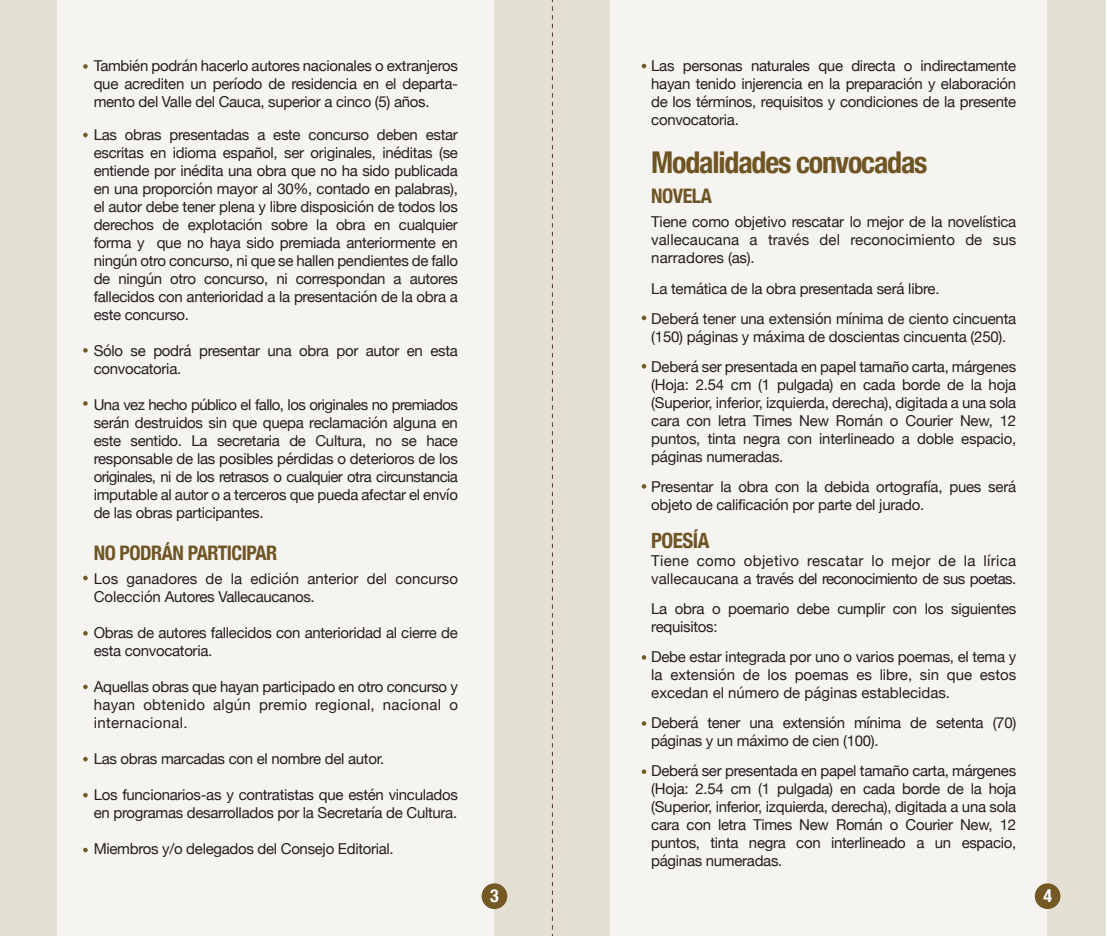
<style>
.page{position:relative;width:1107px;height:936px;background:#fff}
.page>*{position:absolute;margin:0;border:0;box-sizing:border-box;transform-origin:0 0}
.t1{font:700 condensed 30px "Helvetica Neue";letter-spacing:-.04em;color:#6f5524}
.t2{font:700 condensed 21px "Helvetica Neue";letter-spacing:-.025em;color:#6f5524}
.t3{font:700 condensed 19.95px "Helvetica Neue";letter-spacing:-.025em;color:#6f5524}
.t4{font:700 condensed 18px "Helvetica Neue";color:#fff}
.t5{font:15px/18px "Helvetica Neue";letter-spacing:-.02em;color:#231f20;text-align:justify}
.t6{font:15px/18px "Helvetica Neue";color:#231f20}
</style>
<div class="page">
<div style="left:0;top:0;width:1105px;height:935px;background:#e3dfd3"></div>
<div style="left:610px;top:0;width:437px;height:935px;background:#f6f4f1"></div>
<div style="left:58px;top:0;width:436px;height:935px;background:#f6f4f1"></div>
<svg style="left:552px;top:0;width:1px;height:935px"></svg>
<svg style="left:83px;top:575px;width:5px;height:5px"></svg>
<svg style="left:83px;top:684px;width:5px;height:5px"></svg>
<svg style="left:83px;top:847px;width:5px;height:5px"></svg>
<svg style="left:83px;top:756px;width:5px;height:5px"></svg>
<svg style="left:83px;top:792px;width:5px;height:5px"></svg>
<svg style="left:83px;top:631px;width:5px;height:4px"></svg>
<svg style="left:641px;top:364px;width:5px;height:4px"></svg>
<svg style="left:641px;top:484px;width:5px;height:4px"></svg>
<svg style="left:641px;top:315px;width:5px;height:5px"></svg>
<svg style="left:641px;top:64px;width:5px;height:4px"></svg>
<svg style="left:641px;top:655px;width:5px;height:4px"></svg>
<svg style="left:641px;top:721px;width:5px;height:4px"></svg>
<svg style="left:641px;top:769px;width:5px;height:4px"></svg>
<div style="left:481px;top:882px;width:26px;height:26px;background:#755924;border-radius:50%"></div>
<div style="left:1034px;top:882px;width:26px;height:26px;background:#755924;border-radius:50%"></div>
<svg style="left:83px;top:64px;width:5px;height:5px"></svg>
<svg style="left:83px;top:133px;width:5px;height:4px"></svg>
<svg style="left:83px;top:348px;width:5px;height:4px"></svg>
<svg style="left:83px;top:401px;width:5px;height:4px"></svg>
<p class="t5" style="left:94px;top:57px;width:365px">También podrán hacerlo autores nacionales o extranjeros que acrediten un período de residencia en el departa&shy;mento del Valle del Cauca, superior a cinco (5) años.</p>
<p class="t5" style="left:94px;top:126px;width:366px">Las obras presentadas a este concurso deben estar escritas en idioma español, ser originales, inéditas (se entiende por inédita una obra que no ha sido publicada en una proporción mayor al 30%, contado en palabras), el autor debe tener plena y libre disposición de todos los derechos de explotación sobre la obra en cualquier forma y que no haya sido premiada anteriormente en ningún otro concurso, ni que se hallen pendientes de fallo de ningún otro concurso, ni correspondan a autores fallecidos con anterioridad a la presentación de la obra a este concurso.</p>
<p class="t5" style="left:94px;top:342px;width:365px">Sólo se podrá presentar una obra por autor en esta convocatoria.</p>
<p class="t5" style="left:94px;top:396px;width:366px">Una vez hecho público el fallo, los originales no premiados serán destruidos sin que quepa reclamación alguna en este sentido. La secretaria de Cultura, no se hace responsable de las posibles pérdidas o deterioros de los originales, ni de los retrasos o cualquier otra circunstancia imputable al autor o a terceros que pueda afectar el envío de las obras participantes.</p>
<h3 class="t3" style="left:94px;top:536px;width:185px">NO PODRÁN PARTICIPAR</h3>
<p class="t6" style="left:94px;top:570px;width:365px">Los ganadores de la edición anterior del concurso<br>Colección Autores Vallecaucanos.</p>
<p class="t5" style="left:94px;top:624px;width:365px">Obras de autores fallecidos con anterioridad al cierre de esta convocatoria.</p>
<p class="t5" style="left:94px;top:678px;width:365px">Aquellas obras que hayan participado en otro concurso y hayan obtenido algún premio regional, nacional o internacional.</p>
<p class="t5" style="left:94px;top:750px;width:292px">Las obras marcadas con el nombre del autor.</p>
<p class="t5" style="left:94px;top:786px;width:366px">Los funcionarios-as y contratistas que estén vinculados en programas desarrollados por la Secretaría de Cultura.</p>
<p class="t5" style="left:94px;top:840px;width:301px">Miembros y/o delegados del Consejo Editorial.</p>
<p class="t5" style="left:651px;top:57px;width:366px">Las personas naturales que directa o indirectamente hayan tenido injerencia en la preparación y elaboración de los términos, requisitos y condiciones de la presente convocatoria.</p>
<h1 class="t1" style="left:651px;top:138px;width:278px">Modalidades convocadas</h1>
<h3 class="t3" style="left:651px;top:180px;width:62px">NOVELA</h3>
<p class="t5" style="left:651px;top:214px;width:366px">Tiene como objetivo rescatar lo mejor de la novelística vallecaucana a través del reconocimiento de sus narradores (as).</p>
<p class="t5" style="left:651px;top:274px;width:366px;line-height:30px">La temática de la obra presentada será libre.<br>Deberá tener una extensión mínima de ciento cincuenta</p>
<p class="t5" style="left:651px;top:322px;width:366px;line-height:30px">(150) páginas y máxima de doscientas cincuenta (250).<br>Deberá ser presentada en papel tamaño carta, márgenes</p>
<p class="t5" style="left:651px;top:376px;width:366px">(Hoja: 2.54 cm (1 pulgada) en cada borde de la hoja (Superior, inferior, izquierda, derecha), digitada a una sola cara con letra Times New Román o Courier New, 12 puntos, tinta negra con interlineado a doble espacio, páginas numeradas.</p>
<p class="t5" style="left:651px;top:478px;width:366px">Presentar la obra con la debida ortografía, pues será objeto de calificación por parte del jurado.</p>
<h2 class="t2" style="left:651px;top:523px;width:60px">POESÍA</h2>
<p class="t6" style="left:651px;top:552px;width:366px">Tiene como objetivo rescatar lo mejor de la lírica vallecaucana a través del reconocimiento de sus poetas.</p>
<p class="t5" style="left:651px;top:600px;width:366px">La obra o poemario debe cumplir con los siguientes requisitos:</p>
<p class="t5" style="left:651px;top:648px;width:366px">Debe estar integrada por uno o varios poemas, el tema y la extensión de los poemas es libre, sin que estos excedan el número de páginas establecidas.</p>
<p class="t5" style="left:651px;top:714px;width:366px">Deberá tener una extensión mínima de setenta (70) páginas y un máximo de cien (100).</p>
<p class="t5" style="left:651px;top:762px;width:366px">Deberá ser presentada en papel tamaño carta, márgenes (Hoja: 2.54 cm (1 pulgada) en cada borde de la hoja (Superior, inferior, izquierda, derecha), digitada a una sola cara con letra Times New Román o Courier New, 12 puntos, tinta negra con interlineado a un espacio, páginas numeradas.</p>
<p class="t4" style="left:490px;top:880px;width:10px">3</p>
<p class="t4" style="left:1043px;top:880px;width:10px">4</p>
</div>
